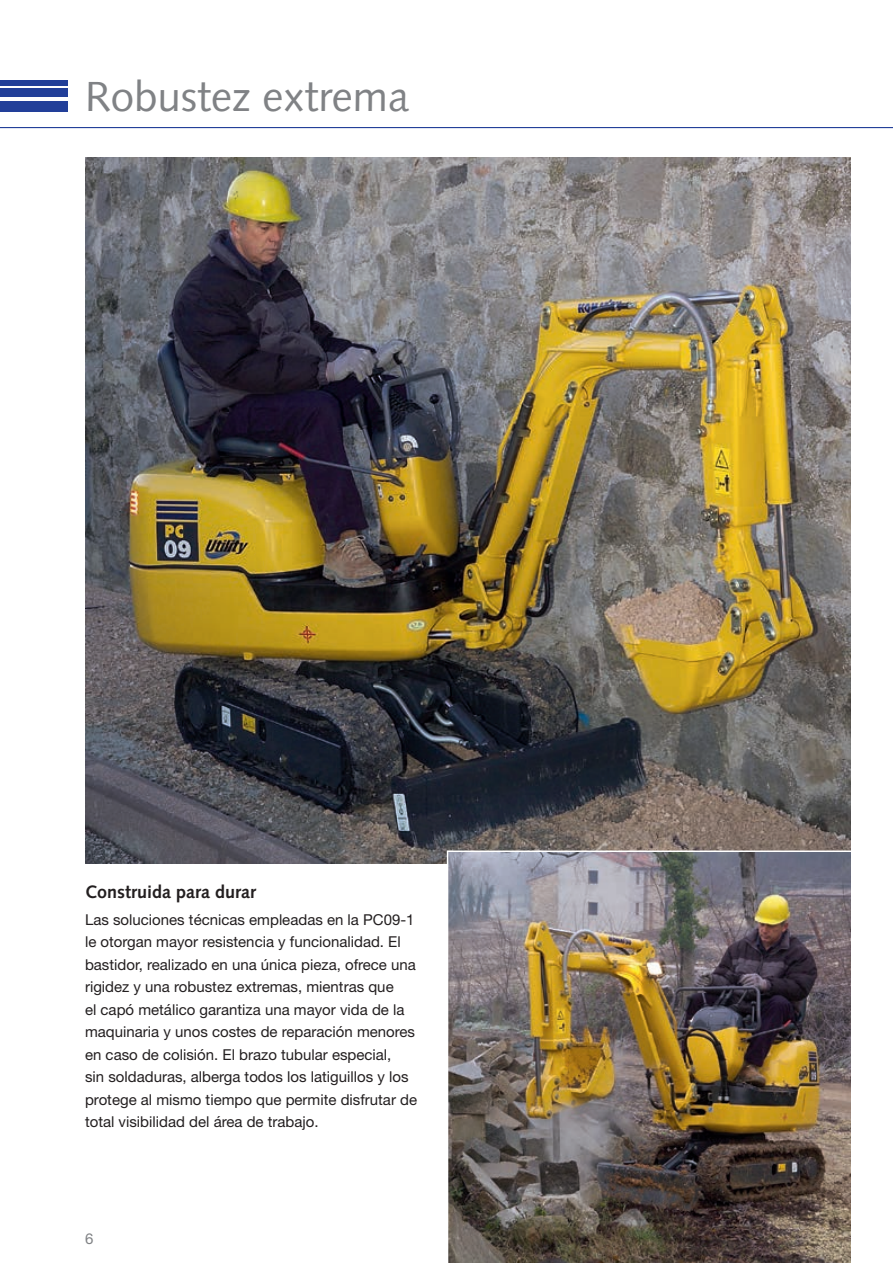
<style>
.page{position:relative;width:893px;height:1263px;background:#fff}
.page>*{position:absolute;margin:0;border:0;box-sizing:border-box;transform-origin:0 0}
.t1{font:42px "Syntax LTCE";color:#808285}
.t2{font:700 18px "Syntax LTCE";color:#231f20}
.t3{font:15px/22.5px "Helvetica Neue LT Pro";color:#231f20}
.t4{font:15px "Helvetica Neue LT Pro";color:#808285}
</style>
<div class="page">
<img style="left:85px;top:157px;width:765px;height:706px">
<hr style="left:0;top:127px;width:893px;height:1px;background:#223f99">
<div style="left:0;top:101px;width:68px;height:10px;background:#223f99"></div>
<div style="left:0;top:89px;width:68px;height:8px;background:#223f99"></div>
<div style="left:0;top:80px;width:68px;height:5px;background:#223f99"></div>
<img style="left:446px;top:850px;width:405px;height:413px">
<h1 class="t1" style="left:85px;top:72px;width:325px">Robustez extrema</h1>
<p class="t2" style="left:85px;top:882px;width:173px">Construida para durar</p>
<p class="t3" style="left:85px;top:908px;width:334px">Las soluciones técnicas empleadas en la PC09-1 le otorgan mayor resistencia y funcionalidad. El bastidor, realizado en una única pieza, ofrece una rigidez y una robustez extremas, mientras que<br>el capó metálico garantiza una mayor vida de la maquinaria y unos costes de reparación menores en caso de colisión. El brazo tubular especial,<br>sin soldaduras, alberga todos los latiguillos y los protege al mismo tiempo que permite disfrutar de total visibilidad del área de trabajo.</p>
<p class="t4" style="left:85px;top:1229px;width:10px">6</p>
</div>
